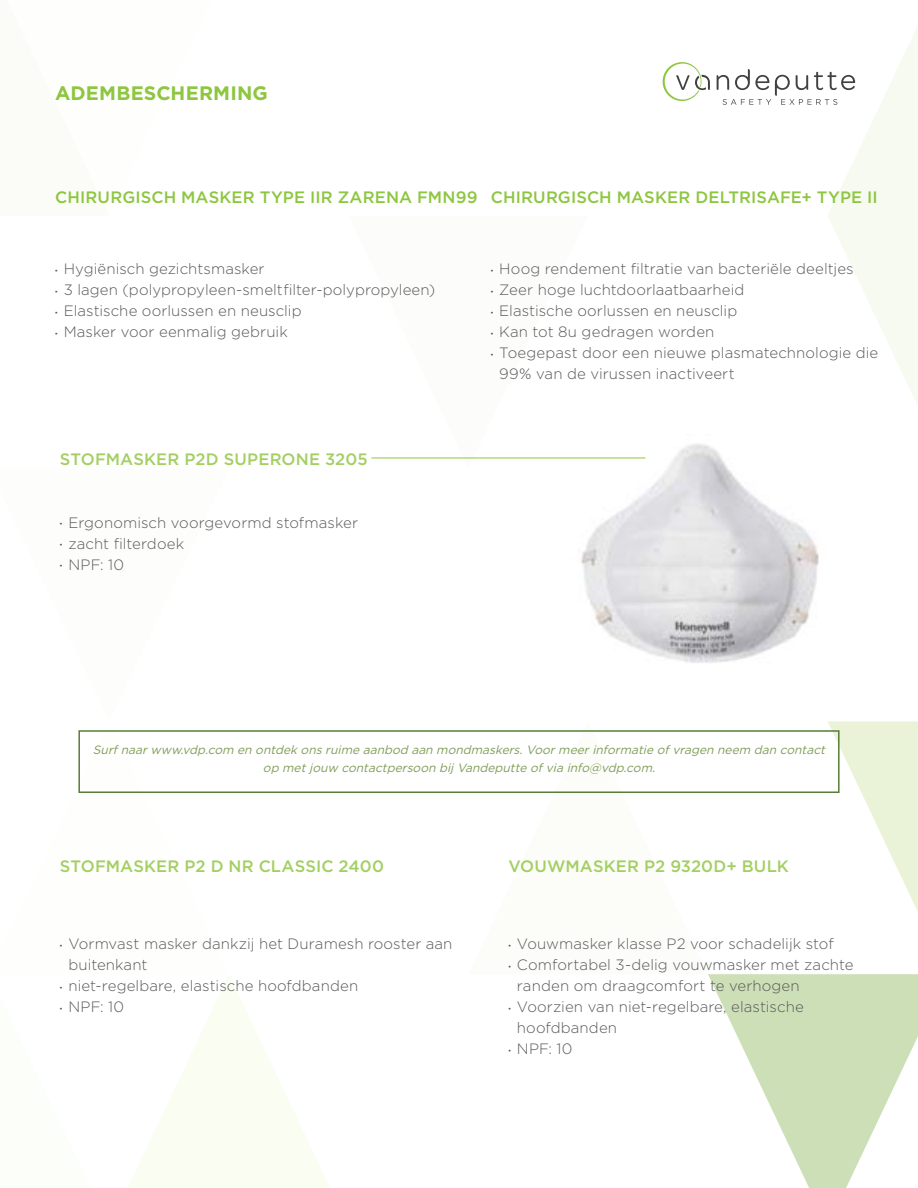
<style>
.page{position:relative;width:918px;height:1188px;background:#fff}
.page>*{position:absolute;margin:0;border:0;box-sizing:border-box;transform-origin:0 0}
.t1{font:700 19.5px "Gotham";letter-spacing:.005em;color:#8dc63f}
.t2{font:500 16.5px "Gotham";letter-spacing:.01em;color:#a3cf62}
.t3{font:500 16.5px "Gotham";letter-spacing:.01em;color:#8dc63f}
.t4{font:300 15px/21px "Gotham";letter-spacing:.005em;color:#58595b}
.t5{font:italic 12px/18px "Gotham";color:#7e9d58;text-align:center}
.s1{font-family:"Myriad Pro";font-weight:400;font-size:9px}
</style>
<div class="page">
<img style="left:581px;top:444px;width:238px;height:219px">
<svg style="left:128px;top:976px;width:202px;height:212px;fill:#f9fdf2"></svg>
<svg style="left:708px;top:974px;width:210px;height:214px;fill:#cddfb7"></svg>
<svg style="left:371px;top:444px;width:217px;height:25px"></svg>
<svg style="left:828px;top:721px;width:90px;height:191px"></svg>
<svg style="left:717px;top:26px;width:201px;height:443px"></svg>
<svg style="left:663px;top:62px;width:47px;height:39px"></svg>
<div style="left:78px;top:730px;width:762px;height:63px;border:2px solid #587d38"></div>
<hr style="left:371px;top:458px;width:275px;height:1px;background:#8dc63f">
<h1 class="t1" style="left:55px;top:80px;width:214px">ADEMBESCHERMING</h1>
<p class="t3" style="left:55px;top:187px;width:424px">CHIRURGISCH MASKER TYPE IIR ZARENA FMN99</p>
<p class="t3" style="left:491px;top:187px;width:389px">CHIRURGISCH MASKER DELTRISAFE+ TYPE II</p>
<p class="t4" style="left:55px;top:258px;width:211px"><span class="s1">•</span> Hygiënisch gezichtsmasker</p>
<p class="t4" style="left:55px;top:279px;width:382px"><span class="s1">•</span> 3 lagen (polypropyleen-smeltfilter-polypropyleen)</p>
<p class="t4" style="left:55px;top:300px;width:248px"><span class="s1">•</span> Elastische oorlussen en neusclip</p>
<p class="t4" style="left:55px;top:321px;width:234px"><span class="s1">•</span> Masker voor eenmalig gebruik</p>
<p class="t4" style="left:491px;top:258px;width:364px"><span class="s1">•</span> Hoog rendement filtratie van bacteriële deeltjes</p>
<p class="t4" style="left:491px;top:279px;width:255px"><span class="s1">•</span> Zeer hoge luchtdoorlaatbaarheid</p>
<p class="t4" style="left:491px;top:300px;width:248px"><span class="s1">•</span> Elastische oorlussen en neusclip</p>
<p class="t4" style="left:491px;top:321px;width:225px"><span class="s1">•</span> Kan tot 8u gedragen worden</p>
<p class="t4" style="left:499px;top:342px;width:380px;text-indent:-9px"><span class="s1">•</span> Toegepast door een nieuwe plasmatechnologie die<br>99% van de virussen inactiveert</p>
<p class="t2" style="left:60px;top:448px;width:309px">STOFMASKER P2D SUPERONE 3205</p>
<p class="t4" style="left:60px;top:512px;width:300px"><span class="s1">•</span> Ergonomisch voorgevormd stofmasker</p>
<p class="t4" style="left:60px;top:533px;width:126px"><span class="s1">•</span> zacht filterdoek</p>
<p class="t4" style="left:60px;top:554px;width:66px"><span class="s1">•</span> NPF: 10</p>
<p class="t5" style="left:93px;top:741px;width:737px">Surfnaarwww.vdp.com en ontdek onsruime aanbod aan mondmaskers.Voormeerinformatie ofvragen neem dan contact op metjouw contactpersoon bijVandeputte ofvia info@vdp.com.</p>
<p class="t2" style="left:60px;top:856px;width:326px">STOFMASKER P2 D NR CLASSIC 2400</p>
<p class="t4" style="left:68px;top:933px;width:386px;text-indent:-9px"><span class="s1">•</span> Vormvast masker dankzij het Duramesh rooster aan buitenkant</p>
<p class="t4" style="left:60px;top:975px;width:300px"><span class="s1">•</span> niet-regelbare, elastische hoofdbanden</p>
<p class="t4" style="left:60px;top:996px;width:66px"><span class="s1">•</span> NPF: 10</p>
<p class="t2" style="left:508px;top:856px;width:282px">VOUWMASKER P2 9320D+ BULK</p>
<p class="t4" style="left:508px;top:933px;width:327px"><span class="s1">•</span> Vouwmasker klasse P2 voor schadelijk stof</p>
<p class="t4" style="left:517px;top:954px;width:338px;text-indent:-9px"><span class="s1">•</span> Comfortabel 3-delig vouwmasker met zachte randen om draagcomfort te verhogen</p>
<p class="t4" style="left:517px;top:996px;width:288px;text-indent:-9px"><span class="s1">•</span> Voorzien van niet-regelbare, elastische hoofdbanden</p>
<p class="t4" style="left:508px;top:1038px;width:66px"><span class="s1">•</span> NPF: 10</p>
</div>
